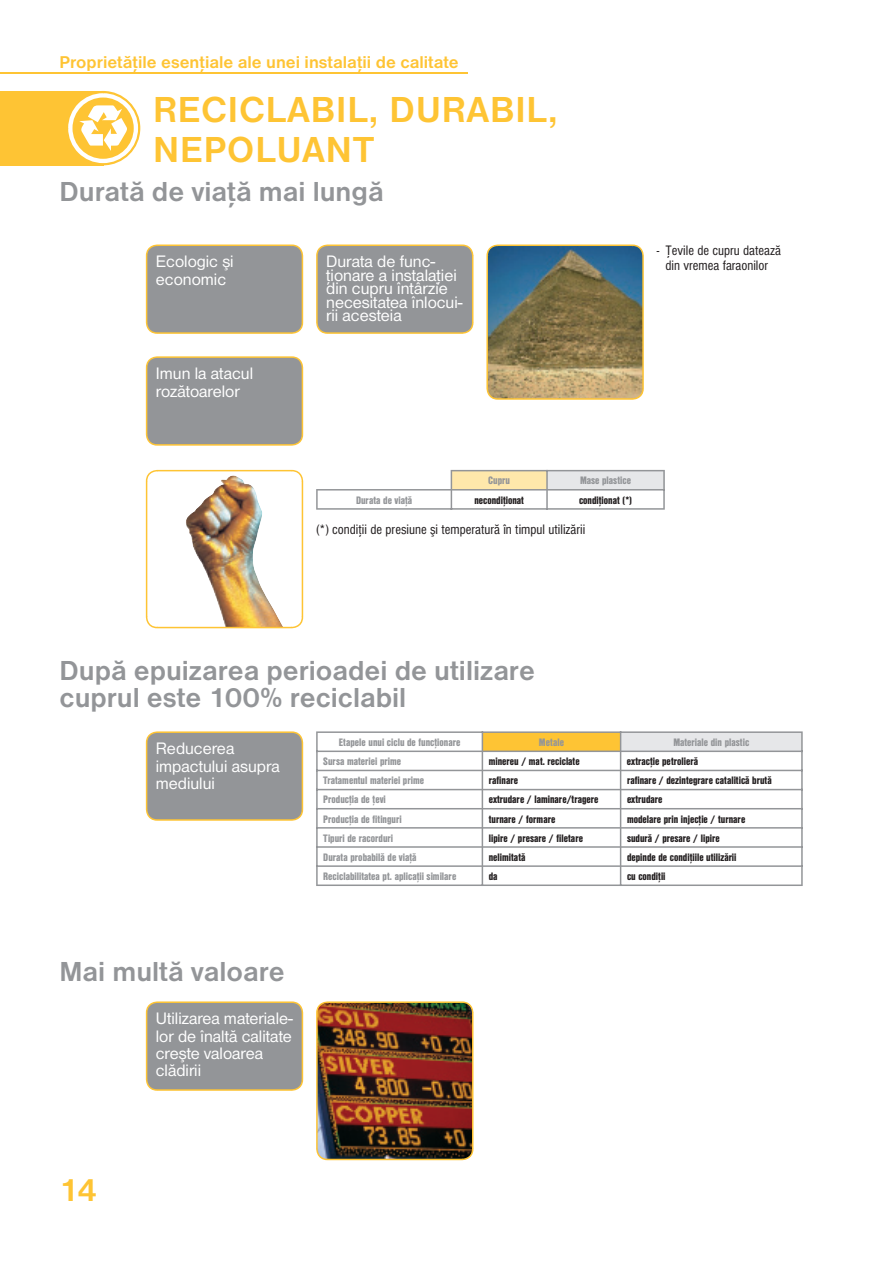
<style>
.page{position:relative;width:893px;height:1263px;background:#fff}
.page>*{position:absolute;margin:0;border:0;box-sizing:border-box;transform-origin:0 0}
.t1{font:700 37.5px/40.5px "Nimbus San DEE";letter-spacing:.025em;color:#fec434}
.t2{font:700 33px "Nimbus San DEE";color:#fec434}
.t3{font:700 28.5px/27px "Nimbus San DEE";color:#939598}
.t4{font:700 17.7px "Nimbus San DEE";color:#fec434}
.t5{font:17.25px/17.2px "Nimbus San DEE";color:#fff}
.t6{font:condensed 14.25px/15px "Nimbus San DEE";color:#231f20;text-align:center}
.t7{font:11.25px "Nimbus San DEE Blac Cond";color:#231f20}
.t8{font:11.25px "Nimbus San DEE Blac Cond";color:#939598}
</style>
<div class="page">
<hr style="left:0;top:72px;width:468px;height:2px;background:#fec434">
<div style="left:0;top:91px;width:103px;height:74px;background:#fec434"></div>
<svg style="left:146px;top:244px;width:157px;height:90px;background:#999894"></svg>
<div style="left:316px;top:244px;width:157px;height:90px;background:#939598"></div>
<svg style="left:486px;top:244px;width:158px;height:156px;background:#7e7f66"></svg>
<img style="left:146px;top:470px;width:157px;height:158px">
<svg style="left:146px;top:356px;width:157px;height:90px;background:#999894"></svg>
<svg style="left:316px;top:470px;width:349px;height:40px"></svg>
<svg style="left:146px;top:731px;width:157px;height:90px;background:#999894"></svg>
<svg style="left:146px;top:1001px;width:157px;height:90px;background:#999894"></svg>
<img style="left:316px;top:1001px;width:157px;height:159px">
<svg style="left:316px;top:731px;width:487px;height:155px"></svg>
<svg style="left:68px;top:91px;width:72px;height:74px"></svg>
<h3 class="t4" style="left:60px;top:55px;width:401px">Proprietăţile esenţiale ale unei instalaţii de calitate</h3>
<h1 class="t1" style="left:153px;top:93px;width:406px">RECICLABIL, DURABIL,<br>NEPOLUANT</h1>
<h3 class="t3" style="left:60px;top:181px;width:326px">Durată de viaţă mai lungă</h3>
<h3 class="t5" style="left:156px;top:255px;width:79px">Ecologic şi economic</h3>
<h3 class="t5" style="left:326px;top:257px;width:138px;line-height:13.5px">Durata de func&shy;ţionare a instalaţiei din cupru întârzie necesitatea înlocui&shy;rii acesteia</h3>
<h3 class="t5" style="left:156px;top:366px;width:99px">Imun la atacul rozătoarelor</h3>
<p class="t6" style="left:657px;top:244px;width:125px">- Ţevile de cupru datează din vremea faraonilor</p>
<p class="t8" style="left:488px;top:476px;width:23px">Cupru</p>
<p class="t8" style="left:580px;top:476px;width:53px">Mase plastice</p>
<p class="t8" style="left:356px;top:496px;width:58px">Durata de viaţă</p>
<p class="t7" style="left:474px;top:496px;width:51px">necondiţionat</p>
<p class="t7" style="left:579px;top:496px;width:55px">condiţionat (*)</p>
<p class="t6" style="left:316px;top:523px;width:271px">(*) condiţii de presiune şi temperatură în timpul utilizării</p>
<h3 class="t3" style="left:60px;top:660px;width:477px">După epuizarea perioadei de utilizare cuprul este 100% reciclabil</h3>
<h3 class="t5" style="left:156px;top:742px;width:125px">Reducerea impactului asupra mediului</h3>
<p class="t8" style="left:339px;top:738px;width:123px">Etapele unui ciclu de funcţionare</p>
<p class="t8" style="left:539px;top:738px;width:27px">Metale</p>
<p class="t8" style="left:673px;top:738px;width:77px">Materiale din plastic</p>
<p class="t8" style="left:323px;top:757px;width:79px">Sursa materiei prime</p>
<p class="t7" style="left:489px;top:757px;width:92px">minereu / mat. reciclate</p>
<p class="t7" style="left:627px;top:757px;width:73px">extracţie petrolieră</p>
<p class="t8" style="left:323px;top:776px;width:102px">Tratamentul materiei prime</p>
<p class="t7" style="left:489px;top:776px;width:31px">rafinare</p>
<p class="t7" style="left:627px;top:776px;width:146px">rafinare / dezintegrare catalitică brută</p>
<p class="t8" style="left:323px;top:795px;width:64px">Producţia de ţevi</p>
<p class="t7" style="left:489px;top:795px;width:111px">extrudare / laminare/tragere</p>
<p class="t7" style="left:627px;top:795px;width:37px">extrudare</p>
<p class="t8" style="left:323px;top:814px;width:80px">Producţia de fitinguri</p>
<p class="t7" style="left:489px;top:814px;width:68px">turnare / formare</p>
<p class="t7" style="left:627px;top:814px;width:120px">modelare prin injecţie / turnare</p>
<p class="t8" style="left:323px;top:834px;width:71px">Tipuri de racorduri</p>
<p class="t7" style="left:489px;top:834px;width:96px">lipire / presare / filetare</p>
<p class="t7" style="left:627px;top:834px;width:94px">sudură / presare / lipire</p>
<p class="t8" style="left:323px;top:853px;width:95px">Durata probabilă de viaţă</p>
<p class="t7" style="left:489px;top:853px;width:38px">nelimitată</p>
<p class="t7" style="left:627px;top:853px;width:111px">depinde de condiţiile utilizării</p>
<p class="t8" style="left:323px;top:872px;width:135px">Reciclabilitatea pt. aplicaţii similare</p>
<p class="t7" style="left:489px;top:872px;width:10px">da</p>
<p class="t7" style="left:627px;top:872px;width:40px">cu condiţii</p>
<h3 class="t3" style="left:60px;top:961px;width:227px">Mai multă valoare</h3>
<h3 class="t5" style="left:156px;top:1012px;width:139px">Utilizarea materiale&shy;lor de înaltă calitate creşte valoarea clădirii</h3>
<h2 class="t2" style="left:59px;top:1177px;width:40px">14</h2>
</div>
